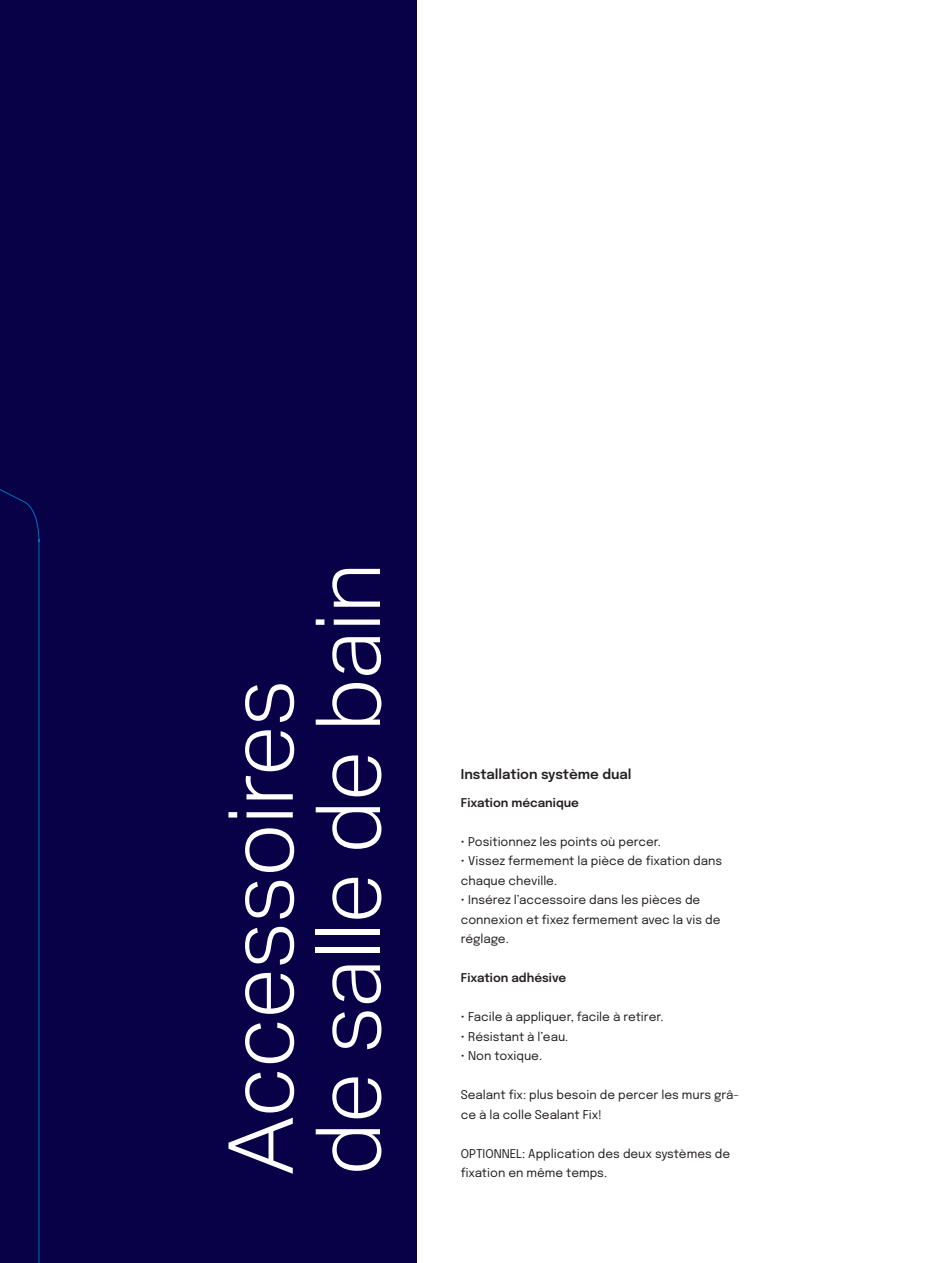
<style>
.page{position:relative;width:936px;height:1263px;background:#fff}
.page>*{position:absolute;margin:0;border:0;box-sizing:border-box;transform-origin:0 0}
.INTRO_-_nombre_coleccion{font:300 90px/87.2px "Aktiv Grotesk";color:#fff}
.INTRO-_titulo_caracteristicas{font:600 13.5px "Epilogue";color:#231f20}
.INTRO-_titulo_caracteristicas-2{font:12px/19.5px "Epilogue";color:#231f20}
.INTRO-_titulo_caracteristicas-3{font:600 12px "Epilogue";color:#231f20}
</style>
<div class="page">
<div style="left:0;top:0;width:416px;height:1263px;background:#090148"></div>
<svg style="left:0;top:489px;width:39px;height:774px"></svg>
<p class="INTRO_-_nombre_coleccion" style="left:218px;top:1175px;width:614px;rotate:-90deg">Accessoires de salle de bain</p>
<p class="INTRO-_titulo_caracteristicas" style="left:461px;top:765px;width:172px">Installation système dual</p>
<p class="INTRO-_titulo_caracteristicas-3" style="left:461px;top:794px;width:120px">Fixation mécanique</p>
<p class="INTRO-_titulo_caracteristicas-2" style="left:461px;top:831px;width:201px">• Positionnez les points où percer.</p>
<p class="INTRO-_titulo_caracteristicas-2" style="left:461px;top:851px;width:263px">• Vissez fermement la pièce de fixation dans chaque cheville.</p>
<p class="INTRO-_titulo_caracteristicas-2" style="left:461px;top:890px;width:261px">• Insérez l’accessoire dans les pièces de connexion et fixez fermement avec la vis de réglage.</p>
<p class="INTRO-_titulo_caracteristicas-3" style="left:461px;top:970px;width:107px">Fixation adhésive</p>
<p class="INTRO-_titulo_caracteristicas-2" style="left:461px;top:1007px;width:204px">• Facile à appliquer, facile à retirer.</p>
<p class="INTRO-_titulo_caracteristicas-2" style="left:461px;top:1026px;width:109px">• Résistant à l’eau.</p>
<p class="INTRO-_titulo_caracteristicas-2" style="left:461px;top:1046px;width:83px">• Non toxique.</p>
<p class="INTRO-_titulo_caracteristicas-2" style="left:461px;top:1085px;width:280px">Sealant fix: plus besoin de percer les murs grâ&shy;ce à la colle Sealant Fix!</p>
<p class="INTRO-_titulo_caracteristicas-2" style="left:461px;top:1143px;width:271px">OPTIONNEL: Application des deux systèmes de</p>
<p class="INTRO-_titulo_caracteristicas-2" style="left:461px;top:1163px;width:148px">fixation en même temps.</p>
</div>
